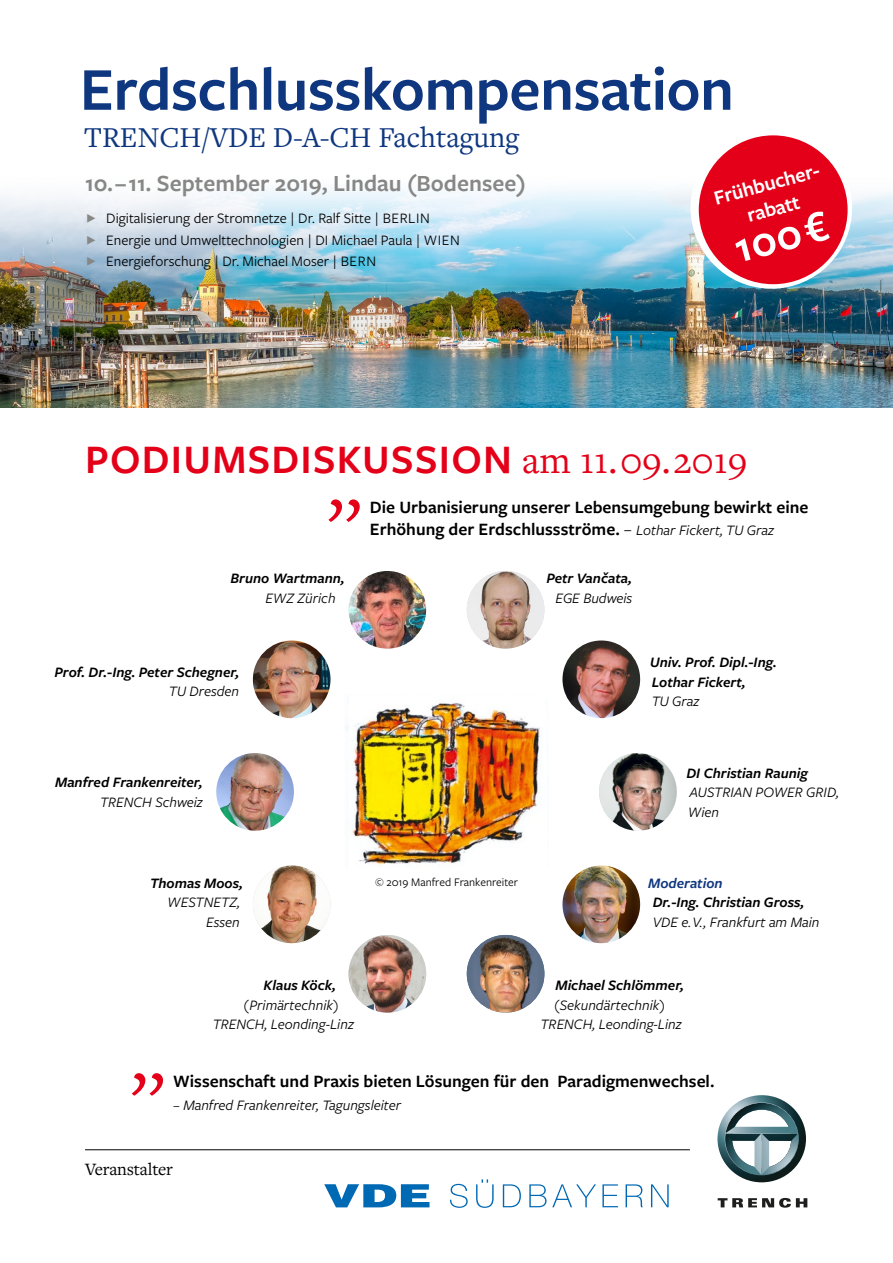
<style>
.page{position:relative;width:893px;height:1263px;background:#fff}
.page>*{position:absolute;margin:0;border:0;box-sizing:border-box;transform-origin:0 0}
.t1{font:90px "Freight Sans Pro";color:#e30018}
.t2{font:600 63px "Freight Sans Pro";letter-spacing:-.01em;color:#0f377f}
.t3{font:600 45px "Freight Sans Pro";color:#fff}
.t4{font:600 42px "Freight Sans Pro";letter-spacing:.03em;color:#e30018}
.t5{font:30px "Freight Text Pro";color:#0f377f}
.t6{font:600 24px "Freight Sans Pro";color:#878786}
.t7{font:600 21px/25.5px "Freight Sans Pro";color:#fff;text-align:center}
.t8{font:600 18px/22.5px "Freight Sans Pro";color:#000}
.t9{font:18px "Freight Text Pro";letter-spacing:-.01em;color:#000}
.t10{font:italic 15px/19.5px "Freight Sans Pro";color:#000}
.t11{font:italic 600 15px/19.5px "Freight Sans Pro";color:#000}
.t12{font:15px/21.6px "Freight Sans Pro";color:#000}
.t13{font:italic 600 15px "Freight Sans Pro";color:#0f377f}
.t14{font:12px "Freight Sans Pro";color:#000}
.s1{font-family:"Freight Text Pro";font-weight:400;font-size:39px}
.s2{font-weight:400}
.s3{font-weight:400;font-style:italic;font-size:15px}
</style>
<div class="page">
<img style="left:0;top:189px;width:893px;height:218px">
<img style="left:467px;top:571px;width:77px;height:78px;border-radius:39px">
<img style="left:562px;top:640px;width:78px;height:78px;border-radius:39px">
<img style="left:599px;top:753px;width:78px;height:78px;border-radius:39px">
<img style="left:562px;top:865px;width:78px;height:78px;border-radius:39px">
<img style="left:253px;top:865px;width:78px;height:78px;border-radius:39px">
<img style="left:349px;top:935px;width:77px;height:77px;border-radius:38px">
<img style="left:467px;top:935px;width:77px;height:77px;border-radius:39px">
<img style="left:216px;top:753px;width:78px;height:78px;border-radius:39px">
<img style="left:253px;top:640px;width:78px;height:78px;border-radius:39px">
<img style="left:348px;top:571px;width:78px;height:78px;border-radius:39px">
<svg style="left:324px;top:1184px;width:105px;height:23px"></svg>
<svg style="left:450px;top:1184px;width:18px;height:24px"></svg>
<svg style="left:476px;top:1179px;width:18px;height:29px"></svg>
<svg style="left:503px;top:1184px;width:18px;height:23px"></svg>
<svg style="left:529px;top:1184px;width:17px;height:23px"></svg>
<svg style="left:552px;top:1184px;width:44px;height:23px"></svg>
<svg style="left:602px;top:1184px;width:16px;height:23px"></svg>
<svg style="left:626px;top:1184px;width:17px;height:23px"></svg>
<svg style="left:651px;top:1184px;width:18px;height:23px"></svg>
<hr style="left:85px;top:1149px;width:605px;height:1px;background:#000">
<svg style="left:717px;top:1095px;width:89px;height:87px"></svg>
<svg style="left:718px;top:1198px;width:89px;height:10px"></svg>
<div style="left:690px;top:127px;width:162px;height:162px;background:#fff;border-radius:50%"></div>
<div style="left:699px;top:135px;width:149px;height:149px;background:#e30018;border-radius:50%"></div>
<img style="left:346px;top:702px;width:194px;height:163px">
<svg style="left:87px;top:214px;width:8px;height:9px"></svg>
<svg style="left:87px;top:236px;width:8px;height:8px"></svg>
<svg style="left:87px;top:257px;width:8px;height:9px"></svg>
<h2 class="t2" style="left:80px;top:46px;width:656px">Erdschlusskompensation</h2>
<h3 class="t5" style="left:84px;top:118px;width:437px">TRENCH/VDE D-A-CH Fachtagung</h3>
<h3 class="t6" style="left:85px;top:167px;width:442px">10. – 11. September 2019, Lindau (Bodensee)</h3>
<p class="t12" style="left:106px;top:207px;width:355px">Digitalisierung der Stromnetze | Dr. Ralf Sitte | BERLIN<br>Energie und Umwelttechnologien | DI Michael Paula | WIEN<br>Energieforschung | Dr. Michael Moser | BERN</p>
<h3 class="t7" style="left:711px;top:185px;width:114px;rotate:-15deg">Frühbucher&shy;rabatt</h3>
<h3 class="t3" style="left:727px;top:219px;width:97px;rotate:-15deg">100 €</h3>
<h3 class="t4" style="left:85px;top:431px;width:664px">PODIUMSDISKUSSION <span class="s1">am 11. 09. 2019</span></h3>
<h1 class="t1" style="left:327px;top:419px;width:35px">„</h1>
<p class="t8" style="left:370px;top:495px;width:440px">Die Urbanisierung unserer Lebensumgebung bewirkt eine<br>Erhöhung der Erdschlussströme. <span class="s2">–</span> <span class="s3">Lothar Fickert, TU Graz</span></p>
<p class="t11" style="left:230px;top:568px;width:116px">Bruno Wartmann,</p>
<p class="t10" style="left:265px;top:587px;width:72px">EWZ Zürich</p>
<p class="t11" style="left:54px;top:662px;width:186px">Prof. Dr.-Ing. Peter Schegner,</p>
<p class="t10" style="left:169px;top:681px;width:72px">TU Dresden</p>
<p class="t11" style="left:55px;top:772px;width:149px">Manfred Frankenreiter,</p>
<p class="t10" style="left:100px;top:791px;width:104px">TRENCH Schweiz</p>
<p class="t11" style="left:546px;top:568px;width:87px">Petr Vančata,</p>
<p class="t10" style="left:555px;top:587px;width:78px">EGE Budweis</p>
<p class="t11" style="left:650px;top:652px;width:128px">Univ. Prof. Dipl.-Ing.<br>Lothar Fickert,</p>
<p class="t10" style="left:652px;top:691px;width:49px">TU Graz</p>
<p class="t11" style="left:686px;top:762px;width:123px">DI Christian Raunig</p>
<p class="t10" style="left:688px;top:782px;width:152px">AUSTRIAN POWER GRID,<br>Wien</p>
<p class="t11" style="left:150px;top:873px;width:94px">Thomas Moos,</p>
<p class="t10" style="left:167px;top:892px;width:74px;text-align:right">WESTNETZ,<br>Essen</p>
<p class="t11" style="left:264px;top:975px;width:74px">Klaus Köck,</p>
<p class="t10" style="left:213px;top:994px;width:143px;text-indent:31px">(Primärtechnik)<br>TRENCH, Leonding-Linz</p>
<p class="t14" style="left:375px;top:874px;width:145px">© 2019 Manfred Frankenreiter</p>
<p class="t13" style="left:648px;top:873px;width:76px">Moderation</p>
<p class="t11" style="left:653px;top:892px;width:153px">Dr.-Ing. Christian Gross,</p>
<p class="t10" style="left:653px;top:912px;width:168px">VDE e. V., Frankfurt am Main</p>
<p class="t11" style="left:555px;top:975px;width:130px">Michael Schlömmer,</p>
<p class="t10" style="left:540px;top:994px;width:143px;text-align:center">(Sekundärtechnik)<br>TRENCH, Leonding-Linz</p>
<h1 class="t1" style="left:131px;top:993px;width:35px">„</h1>
<p class="t8" style="left:173px;top:1069px;width:543px">Wissenschaft und Praxis bieten Lösungen für den Paradigmenwechsel.</p>
<p class="t10" style="left:173px;top:1095px;width:229px">– Manfred Frankenreiter, Tagungsleiter</p>
<p class="t9" style="left:85px;top:1157px;width:89px">Veranstalter</p>
</div>
